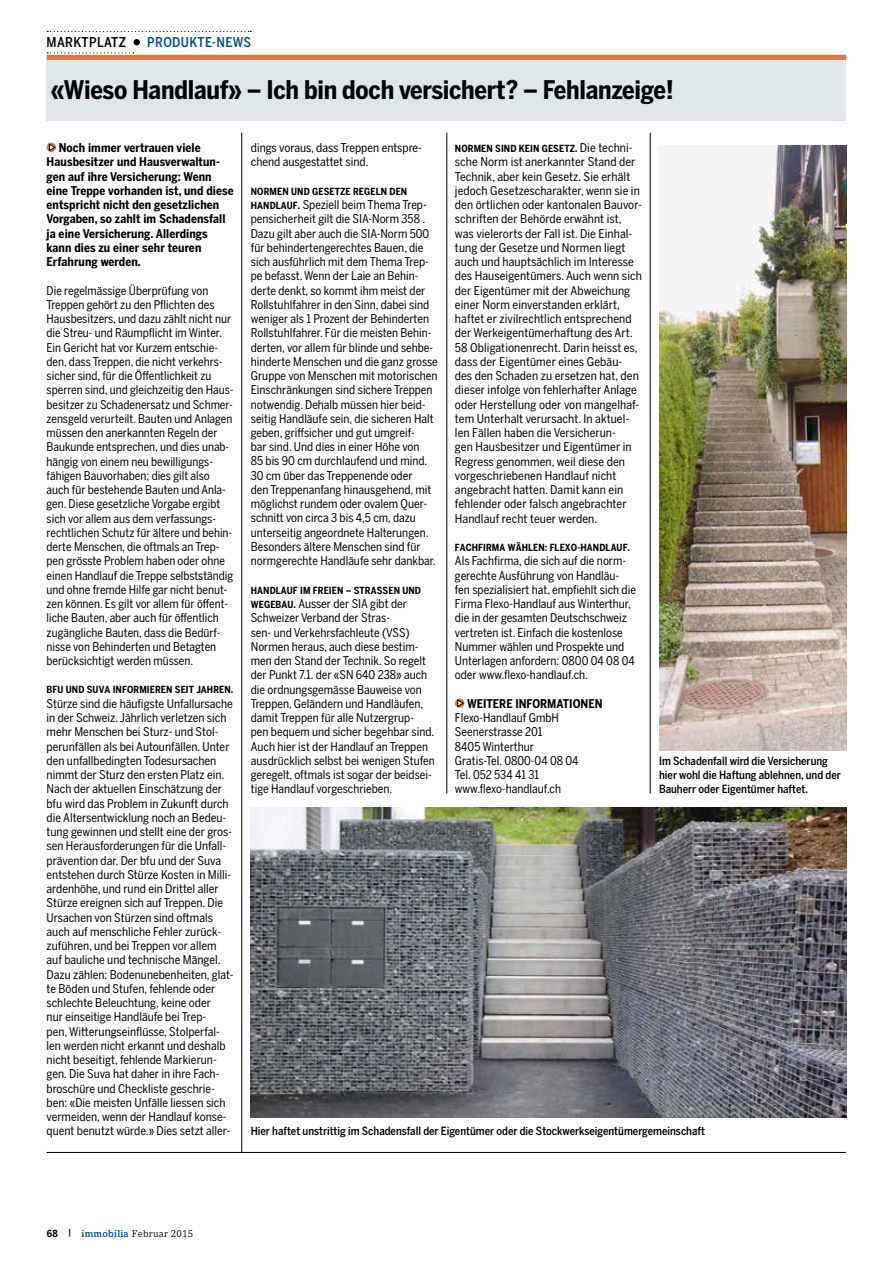
<style>
.page{position:relative;width:893px;height:1263px;background:#fff}
.page>*{position:absolute;margin:0;border:0;box-sizing:border-box;transform-origin:0 0}
.t1{font:700 25.5px "Benton Sans Cond";letter-spacing:-.01em;color:#000}
.t2{font:500 13.5px "Benton Sans Cond";letter-spacing:.025em;color:#004a93}
.t3{font:500 13.5px "Benton Sans Cond";letter-spacing:.025em;color:#000}
.t4{font:12px/14.2px "Benton Sans Cond";color:#000}
.t5{font:700 12px/14.2px "Benton Sans Cond";letter-spacing:.01em;color:#000}
.t6{font:500 11.25px/14.2px "Benton Sans Cond";color:#000}
.t7{font:700 9.75px "Benton Sans Cond";letter-spacing:.01em;color:#000}
.t8{font:9.75px "Compatil Letter LT Pro";letter-spacing:.025em;color:#000}
.s1{font-weight:700;font-size:9.75px}
.s2{font-weight:400;font-size:12px}
.s3{font-family:"Benton Sans Cond";font-weight:700}
.s4{font-weight:700}
.s5{font-weight:700;color:#004a93}
</style>
<div class="page">
<svg style="left:47px;top:31px;width:204px;height:1px"></svg>
<div style="left:47px;top:55px;width:799px;height:6px;background:#ee763b"></div>
<svg style="left:47px;top:52px;width:87px;height:1px"></svg>
<div style="left:133px;top:39px;width:7px;height:6px;background:#000;border-radius:50%"></div>
<hr style="left:241px;top:133px;width:1px;height:1020px;background:#000">
<hr style="left:447px;top:133px;width:1px;height:660px;background:#000">
<hr style="left:650px;top:133px;width:1px;height:660px;background:#000">
<svg style="left:455px;top:698px;width:9px;height:10px"></svg>
<svg style="left:457px;top:699px;width:7px;height:8px"></svg>
<svg style="left:47px;top:143px;width:9px;height:9px"></svg>
<svg style="left:49px;top:143px;width:7px;height:8px"></svg>
<hr style="left:47px;top:1152px;width:799px;height:1px;background:#000">
<div style="left:47px;top:60px;width:799px;height:60px;background:#dfe6e9"></div>
<img style="left:251px;top:808px;width:595px;height:309px">
<img style="left:659px;top:145px;width:187px;height:606px">
<p class="t3" style="left:47px;top:34px;width:81px">MARKTPLATZ</p>
<p class="t2" style="left:147px;top:34px;width:105px">PRODUKTE-NEWS</p>
<h1 class="t1" style="left:51px;top:75px;width:624px">«Wieso Handlauf» – Ich bin doch versichert? – Fehlanzeige!</h1>
<p class="t5" style="left:47px;top:141px;width:189px;text-indent:12px">Noch immer vertrauen viele<br>Hausbesitzer und Hausverwaltun&shy;gen auf ihre Versicherung: Wenn eine Treppe vorhanden ist, und diese entspricht nicht den gesetzlichen<br>Vorgaben, so zahlt im Schadensfall ja eine Versicherung. Allerdings kann dies zu einer sehr teuren<br>Erfahrung werden.</p>
<p class="t4" style="left:47px;top:283px;width:188px">Die regelmässige Überprüfung von Treppen gehört zu den Pflichten des Hausbesitzers, und dazu zählt nicht nur die Streu- und Räumpflicht im Winter.<br>Ein Gericht hat vor Kurzem entschie&shy;den, dass Treppen, die nicht verkehrs&shy;sicher sind, für die Öffentlichkeit zu sperren sind, und gleichzeitig den Haus&shy;besitzer zu Schadenersatz und Schmer&shy;zensgeld verurteilt. Bauten und Anlagen müssen den anerkannten Regeln der Baukunde entsprechen, und dies unab&shy;hängig von einem neu bewilligungs&shy;fähigen Bauvorhaben; dies gilt also auch für bestehende Bauten und Anla&shy;gen. Diese gesetzliche Vorgabe ergibt sich vor allem aus dem verfassungs&shy;rechtlichen Schutz für ältere und behin&shy;derte Menschen, die oftmals an Trep&shy;pen grösste Problem haben oder ohne einen Handlauf die Treppe selbstständig und ohne fremde Hilfe gar nicht benut&shy;zen können. Es gilt vor allem für öffent&shy;liche Bauten, aber auch für öffentlich zugängliche Bauten, dass die Bedürf&shy;nisse von Behinderten und Betagten berücksichtigt werden müssen.</p>
<p class="t7" style="left:47px;top:684px;width:188px">BFU UND SUVA INFORMIEREN SEIT JAHREN.</p>
<p class="t4" style="left:47px;top:697px;width:188px">Stürze sind die häufigste Unfallursache in der Schweiz. Jährlich verletzen sich mehr Menschen bei Sturz- und Stol&shy;perunfällen als bei Autounfällen. Unter den unfallbedingten Todesursachen nimmt der Sturz den ersten Platz ein.<br>Nach der aktuellen Einschätzung der bfu wird das Problem in Zukunft durch die Altersentwicklung noch an Bedeu&shy;tung gewinnen und stellt eine der gros&shy;sen Herausforderungen für die Unfall&shy;prävention dar. Der bfu und der Suva entstehen durch Stürze Kosten in Milli&shy;ardenhöhe, und rund ein Drittel aller Stürze ereignen sich auf Treppen. Die Ursachen von Stürzen sind oftmals auch auf menschliche Fehler zurück&shy;zuführen, und bei Treppen vor allem auf bauliche und technische Mängel.<br>Dazu zählen: Bodenunebenheiten, glat&shy;te Böden und Stufen, fehlende oder schlechte Beleuchtung, keine oder<br>nur einseitige Handläufe bei Trep-<br>pen, Witterungseinflüsse, Stolperfal&shy;len werden nicht erkannt und deshalb nicht beseitigt, fehlende Markierun&shy;gen. Die Suva hat daher in ihre Fach&shy;broschüre und Checkliste geschrie&shy;ben: «Die meisten Unfälle liessen sich vermeiden, wenn der Handlauf konse&shy;quent benutzt würde.» Dies setzt aller-</p>
<p class="t4" style="left:251px;top:141px;width:173px">dings voraus, dass Treppen entspre&shy;chend ausgestattet sind.</p>
<p class="t7" style="left:251px;top:185px;width:158px">NORMEN UND GESETZE REGELN DEN</p>
<p class="t4" style="left:251px;top:198px;width:189px"><span class="s1">HANDLAUF.</span> Speziell beim Thema Trep&shy;pensicherheit gilt die SIA-Norm 358 .<br>Dazu gilt aber auch die SIA-Norm 500 für behindertengerechtes Bauen, die sich ausführlich mit dem Thema Trep&shy;pe befasst. Wenn der Laie an Behin&shy;derte denkt, so kommt ihm meist der Rollstuhlfahrer in den Sinn, dabei sind weniger als 1 Prozent der Behinderten Rollstuhlfahrer. Für die meisten Behin&shy;derten, vor allem für blinde und sehbe&shy;hinderte Menschen und die ganz grosse Gruppe von Menschen mit motorischen Einschränkungen sind sichere Treppen notwendig. Dehalb müssen hier beid&shy;seitig Handläufe sein, die sicheren Halt geben, griffsicher und gut umgreif-<br>bar sind. Und dies in einer Höhe von<br>85 bis 90 cm durchlaufend und mind.<br>30 cm über das Treppenende oder<br>den Treppenanfang hinausgehend, mit möglichst rundem oder ovalem Quer&shy;schnitt von circa 3 bis 4,5 cm, dazu unterseitig angeordnete Halterungen.<br>Besonders ältere Menschen sind für normgerechte Handläufe sehr dankbar.</p>
<p class="t7" style="left:251px;top:584px;width:172px">HANDLAUF IM FREIEN – STRASSEN UND</p>
<p class="t4" style="left:251px;top:597px;width:185px"><span class="s1">WEGEBAU.</span> Ausser der SIA gibt der Schweizer Verband der Stras-<br>sen- und Verkehrsfachleute (VSS)<br>Normen heraus, auch diese bestim&shy;men den Stand der Technik. So regelt der Punkt 7.1. der «SN 640 238» auch die ordnungsgemässe Bauweise von Treppen, Geländern und Handläufen, damit Treppen für alle Nutzergrup-<br>pen bequem und sicher begehbar sind.<br>Auch hier ist der Handlauf an Treppen ausdrücklich selbst bei wenigen Stufen geregelt, oftmals ist sogar der beidsei&shy;tige Handlauf vorgeschrieben.</p>
<p class="t7" style="left:455px;top:143px;width:179px">NORMEN SIND KEIN GESETZ. <span class="s2">Die techni-</span></p>
<p class="t4" style="left:455px;top:155px;width:189px">sche Norm ist anerkannter Stand der Technik, aber kein Gesetz. Sie erhält jedoch Gesetzescharakter, wenn sie in den örtlichen oder kantonalen Bauvor&shy;schriften der Behörde erwähnt ist, was vielerorts der Fall ist. Die Einhal&shy;tung der Gesetze und Normen liegt auch und hauptsächlich im Interesse des Hauseigentümers. Auch wenn sich der Eigentümer mit der Abweichung einer Norm einverstanden erklärt, haftet er zivilrechtlich entsprechend der Werkeigentümerhaftung des Art.<br>58 Obligationenrecht. Darin heisst es, dass der Eigentümer eines Gebäu&shy;des den Schaden zu ersetzen hat, den dieser infolge von fehlerhafter Anlage oder Herstellung oder von mangelhaf&shy;tem Unterhalt verursacht. In aktuel&shy;len Fällen haben die Versicherun-<br>gen Hausbesitzer und Eigentümer in Regress genommen, weil diese den vorgeschriebenen Handlauf nicht angebracht hatten. Damit kann ein fehlender oder falsch angebrachter Handlauf recht teuer werden.</p>
<p class="t7" style="left:455px;top:542px;width:177px">FACHFIRMA WÄHLEN: FLEXO-HANDLAUF.</p>
<p class="t4" style="left:455px;top:554px;width:183px">Als Fachfirma, die sich auf die norm&shy;gerechte Ausführung von Handläu&shy;fen spezialisiert hat, empfiehlt sich die Firma Flexo-Handlauf aus Winterthur, die in der gesamten Deutschschweiz vertreten ist. Einfach die kostenlose Nummer wählen und Prospekte und Unterlagen anfordern: 0800 04 08 04 oder www.flexo-handlauf.ch.</p>
<p class="t5" style="left:467px;top:697px;width:137px">WEITERE INFORMATIONEN</p>
<p class="t4" style="left:455px;top:711px;width:125px">Flexo-Handlauf GmbH<br>Seenerstrasse 201<br>8405 Winterthur<br>Gratis-Tel. 0800-04 08 04<br>Tel. 052 534 41 31 www.flexo-handlauf.ch</p>
<p class="t6" style="left:659px;top:754px;width:183px">Im Schadenfall wird die Versicherung hier wohl die Haftung ablehnen, und der<br>Bauherr oder Eigentümer haftet.</p>
<p class="t6" style="left:251px;top:1124px;width:456px">Hier haftet unstrittig im Schadensfall der Eigentümer oder die Stockwerkseigentümergemeinschaft</p>
<p class="t8" style="left:47px;top:1227px;width:148px"><span class="s3">68</span> <span class="s4">|</span> <span class="s5">immobilia</span> Februar 2015</p>
</div>
